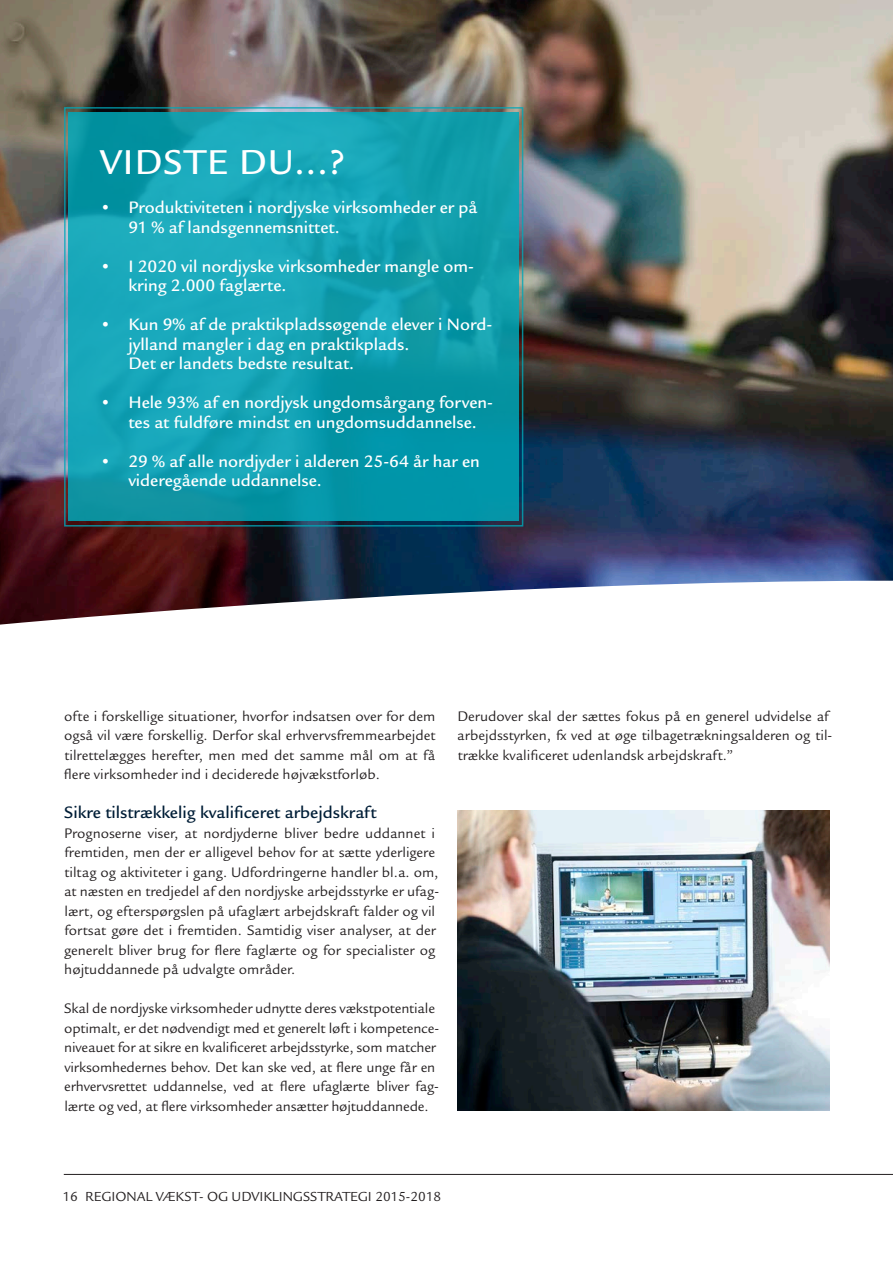
<style>
.page{position:relative;width:893px;height:1263px;background:#fff}
.page>*{position:absolute;margin:0;border:0;box-sizing:border-box;transform-origin:0 0}
._1_-_Overskrift_-_hv{font:500 37.5px "Legacy Sans ITC Std";letter-spacing:.03em;color:#fff}
._3_-_mellemrubrik_HV{font:500 18px/19.5px "Legacy Sans ITC Std";color:#fff}
._3_-_mellemrubrik_so{font:500 18px "Legacy Sans ITC Std";color:#001e37}
._4_-_Brødtekst_-_sor{font:15px/19.5px "Legacy Sans ITC Std";color:#231f20}
._4_-_Brødtekst_-_sor-2{font:14.25px "Legacy Sans ITC Std";color:#231f20}
.Pagina_Venstreside{font:14.25px "Legacy Sans ITC Std";color:#231f20}
</style>
<div class="page">
<img style="left:0;top:0;width:893px;height:625px">
<img style="left:458px;top:810px;width:371px;height:301px">
<hr style="left:64px;top:1174px;width:829px;height:1px;background:#231f20">
<svg style="left:68px;top:112px;width:451px;height:409px;background:#119fb0"></svg>
<div style="left:64px;top:107px;width:459px;height:419px;border:2px solid #00a8b9"></div>
<p class="_1_-_Overskrift_-_hv" style="left:100px;top:141px;width:247px">VIDSTE DU...?</p>
<p class="_3_-_mellemrubrik_HV" style="left:128px;top:198px;width:351px;text-indent:-28px">• Produktiviteten i nordjyske virksomheder er på<br>91 % af landsgennemsnittet.</p>
<p class="_3_-_mellemrubrik_HV" style="left:128px;top:256px;width:347px;text-indent:-28px">• I 2020 vil nordjyske virksomheder mangle om&shy;kring 2.000 faglærte.</p>
<p class="_3_-_mellemrubrik_HV" style="left:128px;top:315px;width:366px;text-indent:-28px">• Kun 9% af de praktikpladssøgende elever i Nord&shy;jylland mangler i dag en praktikplads.</p>
<p class="_3_-_mellemrubrik_HV" style="left:128px;top:354px;width:227px">Det er landets bedste resultat.</p>
<p class="_3_-_mellemrubrik_HV" style="left:128px;top:393px;width:366px;text-indent:-28px">• Hele 93% af en nordjysk ungdomsårgang forven&shy;tes at fuldføre mindst en ungdomsuddannelse.</p>
<p class="_3_-_mellemrubrik_HV" style="left:128px;top:451px;width:353px;text-indent:-28px">• 29 % af alle nordjyder i alderen 25-64 år har en videregående uddannelse.</p>
<p class="_4_-_Brødtekst_-_sor" style="left:64px;top:706px;width:373px;text-align:justify">ofte i forskellige situationer, hvorfor indsatsen over for dem også vil være forskellig. Derfor skal erhvervsfremmearbejdet tilrettelægges herefter, men med det samme mål om at få flere virksomheder ind i deciderede højvækstforløb.</p>
<p class="_3_-_mellemrubrik_so" style="left:64px;top:802px;width:314px">Sikre tilstrækkelig kvalificeret arbejdskraft</p>
<p class="_4_-_Brødtekst_-_sor" style="left:64px;top:823px;width:377px">Prognoserne viser, at nordjyderne bliver bedre uddannet i fremtiden, men der er alligevel behov for at sætte yderligere tiltag og aktiviteter i gang. Udfordringerne handler bl.a. om, at næsten en tredjedel af den nordjyske arbejdsstyrke er ufag&shy;lært, og efterspørgslen på ufaglært arbejdskraft falder og vil fortsat gøre det i fremtiden. Samtidig viser analyser, at der generelt bliver brug for flere faglærte og for specialister og højtuddannede på udvalgte områder.</p>
<p class="_4_-_Brødtekst_-_sor" style="left:64px;top:999px;width:376px">Skal de nordjyske virksomheder udnytte deres vækstpotentiale optimalt, er det nødvendigt med et generelt løft i kompetence&shy;niveauet for at sikre en kvalificeret arbejdsstyrke, som matcher virksomhedernes behov. Det kan ske ved, at flere unge får en erhvervsrettet uddannelse, ved at flere ufaglærte bliver fag&shy;lærte og ved, at flere virksomheder ansætter højtuddannede.</p>
<p class="_4_-_Brødtekst_-_sor" style="left:457px;top:706px;width:377px">Derudover skal der sættes fokus på en generel udvidelse af arbejdsstyrken, fx ved at øge tilbagetrækningsalderen og til&shy;trække kvalificeret udenlandsk arbejdskraft.”</p>
<p class="Pagina_Venstreside" style="left:63px;top:1188px;width:17px">16</p>
<p class="_4_-_Brødtekst_-_sor-2" style="left:85px;top:1188px;width:357px">REGIONAL VÆKST- OG UDVIKLINGSSTRATEGI 2015-2018</p>
</div>
